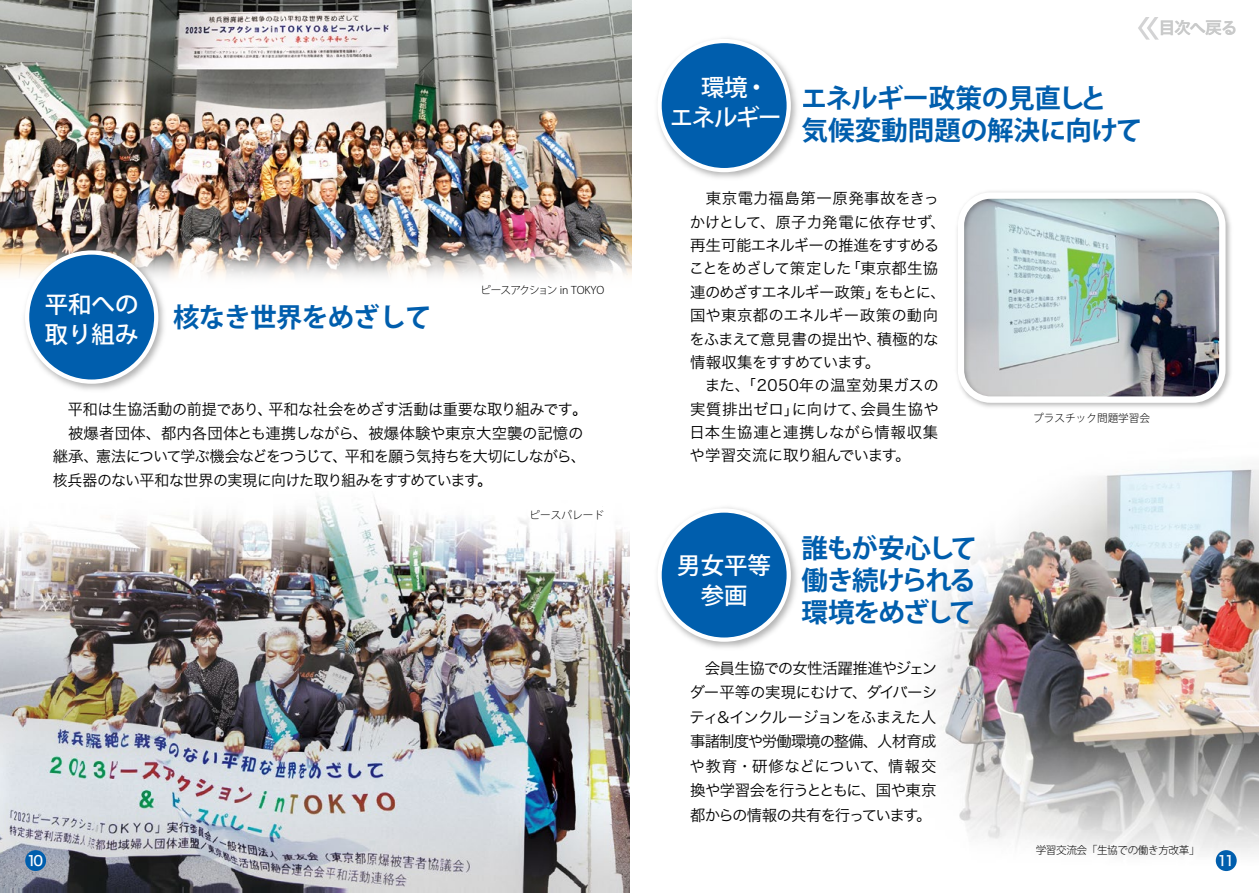
<style>
.page{position:relative;width:1259px;height:893px;background:#fff}
.page>*{position:absolute;margin:0;border:0;box-sizing:border-box;transform-origin:0 0}
.t1{font:700 26.55px/32px "Koz Go Pro";letter-spacing:-.02em;color:#005ead}
.t2{font:500 23.4px/30px "Koz Go Pro";color:#fff}
.t3{font:16.95px "Hiragino UD Sans Std W6";letter-spacing:-.08em;color:#c9caca}
.t4{font:15.45px/23.4px "Hira Kaku Std W3";letter-spacing:-.03em;color:#000;text-align:justify}
.t5{font:14.1px "Hira Kaku Std N W5";color:#fff}
.t6{font:300 10.65px "Koz Go Pro";color:#000}
.t7{font:300 10.65px "Koz Go Pro";letter-spacing:-.04em;color:#000}
.t8{font:300 10.65px "Koz Go Pro";letter-spacing:-.045em;color:#000}
</style>
<div class="page">
<img style="left:0;top:0;width:1259px;height:893px">
<div style="left:1215px;top:850px;width:21px;height:21px;background:#005ead;border-radius:50%"></div>
<img style="left:953px;top:187px;width:282px;height:226px">
<div style="left:957px;top:192px;width:268px;height:211px;border:6px solid #fff;border-radius:30px"></div>
<div style="left:25px;top:850px;width:21px;height:21px;background:#005ead;border-radius:50%"></div>
<img style="left:36px;top:0;width:579px;height:574px">
<div style="left:474px;top:478px;width:13px;height:13px;border:9px solid #fff;border-radius:50%"></div>
<div style="left:474px;top:479px;width:12px;height:11px;border:9px solid #fff;border-radius:50%"></div>
<svg style="left:1132px;top:0;width:111px;height:49px"></svg>
<h2 class="t2" style="left:45px;top:290px;width:95px">平和への取り組み</h2>
<h1 class="t1" style="left:173px;top:303px;width:260px">核なき世界をめざして</h1>
<p class="t8" style="left:480px;top:283px;width:126px">ピースアクション in TOKYO</p>
<p class="t4" style="left:53px;top:398px;width:536px;text-align:left;text-indent:15px">平和は生協活動の前提であり、平和な社会をめざす活動は重要な取り組みです。　被爆者団体、都内各団体とも連携しながら、被爆体験や東京大空襲の記憶の継承、憲法について学ぶ機会などをつうじて、平和を願う気持ちを大切にしながら、核兵器のない平和な世界の実現に向けた取り組みをすすめています。</p>
<p class="t6" style="left:529px;top:508px;width:76px">ピースパレード</p>
<p class="t6" style="left:529px;top:504px;width:76px">ピースパレード</p>
<p class="t5" style="left:27px;top:850px;width:18px">10</p>
<h2 class="t2" style="left:670px;top:73px;width:113px;text-indent:31px">環境・エネルギー</h2>
<h1 class="t1" style="left:800px;top:84px;width:343px">エネルギー政策の見直しと<br>気候変動問題の解決に向けて</h1>
<p class="t3" style="left:1158px;top:15px;width:81px">目次へ戻る</p>
<p class="t4" style="left:689px;top:186px;width:258px;text-align:left">　東京電力福島第一原発事故をきっかけとして、原子力発電に依存せず、再生可能エネルギーの推進をすすめることをめざして策定した「東京都生協連のめざすエネルギー政策」をもとに、国や東京都のエネルギー政策の動向をふまえて意見書の提出や、積極的な情報収集をすすめています。</p>
<p class="t4" style="left:689px;top:374px;width:251px;text-indent:15px">また、「2050年の温室効果ガスの実質排出ゼロ」に向けて、会員生協や日本生協連と連携しながら情報収集や学習交流に取り組んでいます。</p>
<p class="t6" style="left:1033px;top:411px;width:118px">プラスチック問題学習会</p>
<h1 class="t1" style="left:801px;top:534px;width:177px;text-align:justify">誰もが安心して働き続けられる環境をめざして</h1>
<p class="t4" style="left:689px;top:656px;width:249px;line-height:24.5px">　会員生協での女性活躍推進やジェンダー平等の実現にむけて、ダイバーシティ＆インクルージョンをふまえた人事諸制度や労働環境の整備、人材育成や教育・研修などについて、情報交換や学習会を行うとともに、国や東京都からの情報の共有を行っています。</p>
<h2 class="t2" style="left:677px;top:552px;width:95px;text-align:center">男女平等参画</h2>
<p class="t7" style="left:1035px;top:843px;width:165px">学習交流会「生協での働き方改革」</p>
<p class="t5" style="left:1217px;top:850px;width:19px">11</p>
</div>
